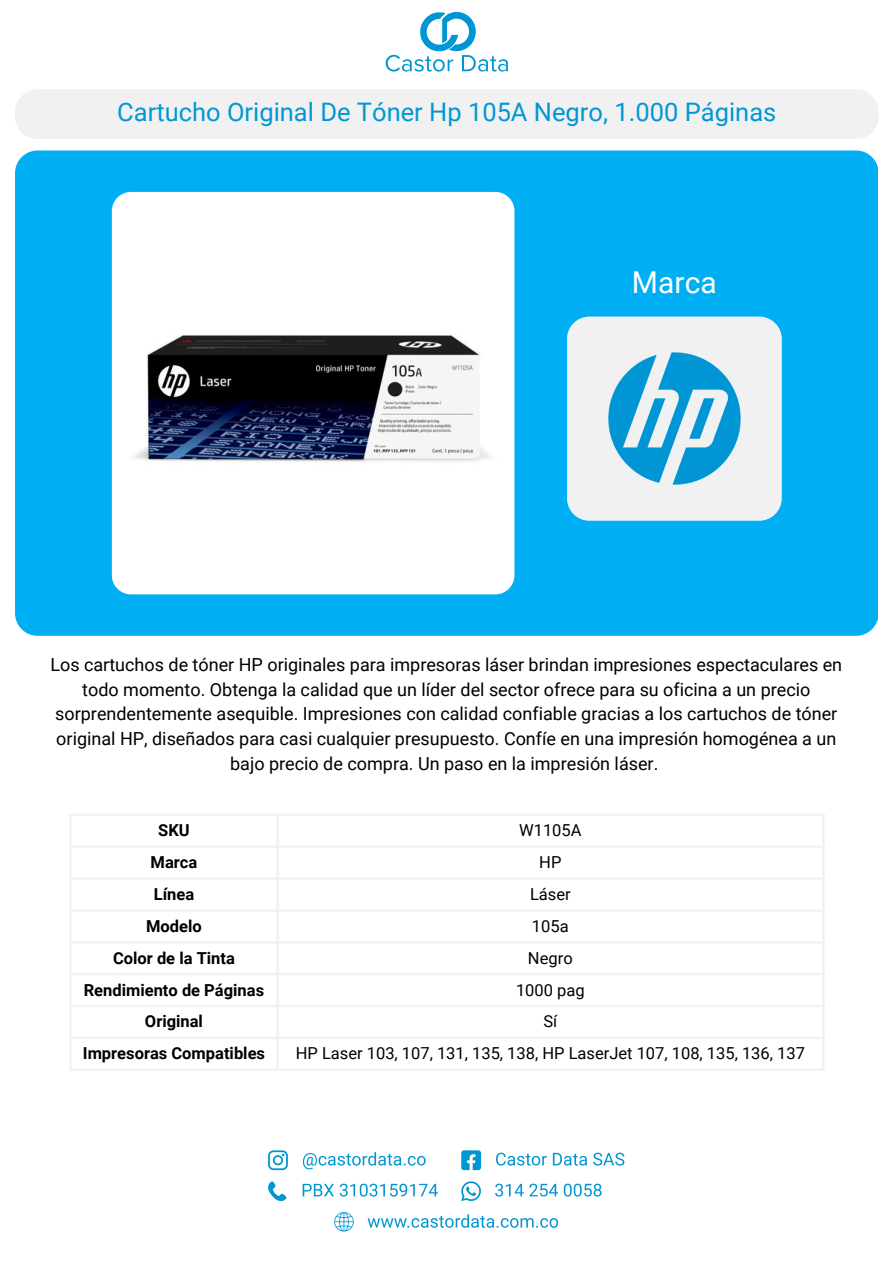
<style>
.page{position:relative;width:894px;height:1264px;background:#fff}
.page>*{position:absolute;margin:0;border:0;box-sizing:border-box;transform-origin:0 0}
.t1{font:30px "Roboto";color:#fff}
.t2{font:25.5px "Roboto";color:#0097d5}
.t3{font:18px/24.8px "Roboto";color:#000;text-align:center}
.t4{font:16.5px "Roboto";color:#000}
.t5{font:700 16.5px "Roboto";color:#000}
</style>
<div class="page">
<hr style="left:69px;top:816px;width:3px;height:252px;background:#f1f1f1">
<hr style="left:276px;top:816px;width:2px;height:252px;background:#f1f1f1">
<hr style="left:821px;top:816px;width:3px;height:252px;background:#f1f1f1">
<hr style="left:69px;top:813px;width:755px;height:3px;background:#f1f1f1">
<hr style="left:69px;top:845px;width:755px;height:2px;background:#f1f1f1">
<hr style="left:69px;top:877px;width:755px;height:2px;background:#f1f1f1">
<hr style="left:69px;top:909px;width:755px;height:2px;background:#f1f1f1">
<hr style="left:69px;top:941px;width:755px;height:2px;background:#f1f1f1">
<hr style="left:69px;top:973px;width:755px;height:2px;background:#f1f1f1">
<hr style="left:69px;top:1004px;width:755px;height:3px;background:#f1f1f1">
<hr style="left:69px;top:1036px;width:755px;height:3px;background:#f1f1f1">
<hr style="left:69px;top:1068px;width:755px;height:2px;background:#f1f1f1">
<div style="left:15px;top:150px;width:862px;height:485px;background:#00aef4;border-radius:22px"></div>
<img style="left:112px;top:192px;width:402px;height:402px">
<div style="left:15px;top:89px;width:863px;height:50px;background:#f1f1f1;border-radius:22px"></div>
<div style="left:566px;top:316px;width:215px;height:205px;background:#f1f1f1;border-radius:22px"></div>
<svg style="left:385px;top:12px;width:122px;height:60px"></svg>
<svg style="left:268px;top:1150px;width:20px;height:20px"></svg>
<svg style="left:303px;top:1152px;width:122px;height:17px"></svg>
<svg style="left:496px;top:1152px;width:50px;height:13px"></svg>
<svg style="left:552px;top:1152px;width:35px;height:13px"></svg>
<svg style="left:593px;top:1152px;width:31px;height:13px"></svg>
<svg style="left:461px;top:1150px;width:20px;height:20px"></svg>
<svg style="left:302px;top:1183px;width:136px;height:13px"></svg>
<svg style="left:268px;top:1181px;width:18px;height:20px"></svg>
<svg style="left:495px;top:1183px;width:28px;height:13px"></svg>
<svg style="left:529px;top:1183px;width:72px;height:13px"></svg>
<svg style="left:461px;top:1181px;width:20px;height:20px"></svg>
<svg style="left:367px;top:1214px;width:191px;height:13px"></svg>
<svg style="left:334px;top:1212px;width:19px;height:19px"></svg>
<img style="left:608px;top:352px;width:133px;height:133px">
<p class="t2" style="left:117px;top:97px;width:660px">Cartucho Original De Tóner Hp 105A Negro, 1.000 Páginas</p>
<p class="t1" style="left:631px;top:265px;width:86px">Marca</p>
<p class="t3" style="left:50px;top:652px;width:793px">Los cartuchos de tóner HP originales para impresoras láser brindan impresiones espectaculares en todo momento. Obtenga la calidad que un líder del sector ofrece para su oficina a un precio sorprendentemente asequible. Impresiones con calidad confiable gracias a los cartuchos de tóner original HP, diseñados para casi cualquier presupuesto. Confíe en una impresión homogénea a un bajo precio de compra. Un paso en la impresión láser.</p>
<p class="t5" style="left:158px;top:820px;width:33px">SKU</p>
<h2 class="t4" style="left:519px;top:820px;width:64px">W1105A</h2>
<p class="t5" style="left:150px;top:852px;width:48px">Marca</p>
<h1 class="t4" style="left:539px;top:852px;width:24px">HP</h1>
<p class="t5" style="left:154px;top:884px;width:42px">Línea</p>
<p class="t4" style="left:530px;top:884px;width:42px">Láser</p>
<p class="t5" style="left:146px;top:916px;width:57px">Modelo</p>
<p class="t4" style="left:532px;top:916px;width:38px">105a</p>
<p class="t5" style="left:113px;top:948px;width:123px">Color de la Tinta</p>
<p class="t4" style="left:528px;top:948px;width:46px">Negro</p>
<p class="t5" style="left:84px;top:980px;width:182px">Rendimiento de Páginas</p>
<p class="t4" style="left:516px;top:980px;width:70px">1000 pag</p>
<p class="t5" style="left:145px;top:1012px;width:59px">Original</p>
<p class="t4" style="left:543px;top:1012px;width:15px">Sí</p>
<p class="t5" style="left:83px;top:1044px;width:184px">Impresoras Compatibles</p>
<p class="t4" style="left:296px;top:1044px;width:510px">HP Laser 103, 107, 131, 135, 138, HP LaserJet 107, 108, 135, 136, 137</p>
</div>
